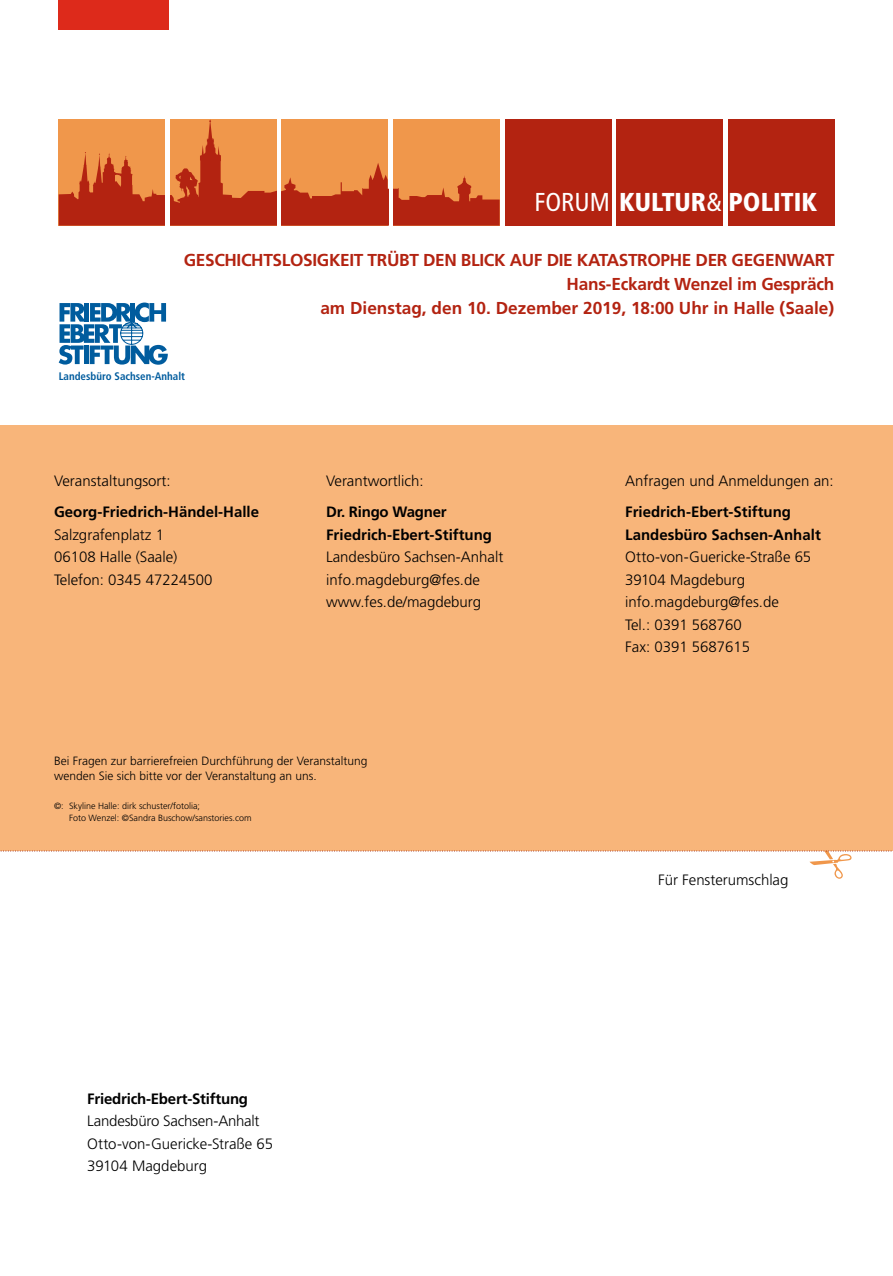
<style>
.page{position:relative;width:893px;height:1276px;background:#fff}
.page>*{position:absolute;margin:0;border:0;box-sizing:border-box;transform-origin:0 0}
.t1{font:900 condensed 25.8px "Frutiger";color:#fff}
.t2{font:700 17.25px/24px "Frutiger";letter-spacing:-.02em;color:#b32311;text-align:right}
.t3{font:300 15px/22.5px "Frutiger";color:#000}
.t4{font:700 15px/22.5px "Frutiger";color:#000}
.t5{font:300 12px/15px "Frutiger";color:#000}
.t6{font:700 condensed 10.95px "Frutiger";color:#005c9e}
.t7{font:300 9px/12px "Frutiger";color:#000}
.s1{font-weight:400}
</style>
<div class="page">
<div style="left:0;top:425px;width:893px;height:425px;background:#f8b57a"></div>
<svg style="left:59px;top:302px;width:109px;height:63px"></svg>
<div style="left:59px;top:0;width:110px;height:30px;background:#dd2a1b"></div>
<svg style="left:59px;top:119px;width:441px;height:106px;background:#db723c"></svg>
<div style="left:505px;top:119px;width:106px;height:106px;background:#b32311"></div>
<div style="left:616px;top:119px;width:107px;height:106px;background:#b32311"></div>
<div style="left:728px;top:119px;width:106px;height:106px;background:#b32311"></div>
<svg style="left:0;top:850px;width:893px;height:28px"></svg>
<h1 class="t1" style="left:534px;top:187px;width:278px"><span class="s1">FORUM</span> KULTUR<span class="s1">&amp;</span>POLITIK</h1>
<h1 class="t1" style="left:729px;top:187px;width:90px">POLITIK</h1>
<p class="t2" style="left:184px;top:248px;width:652px">GESCHICHTSLOSIGKEIT TRÜBT DEN BLICK AUF DIE KATASTROPHE DER GEGENWART<br>Hans-Eckardt Wenzel im Gespräch<br>am Dienstag, den 10. Dezember 2019, 18:00 Uhr in Halle (Saale)</p>
<p class="t6" style="left:59px;top:369px;width:128px">Landesbüro Sachsen-Anhalt</p>
<p class="t3" style="left:54px;top:470px;width:118px">Veranstaltungsort:</p>
<p class="t4" style="left:54px;top:501px;width:207px">Georg-Friedrich-Händel-Halle</p>
<p class="t3" style="left:54px;top:523px;width:160px">Salzgrafenplatz 1<br>06108 Halle (Saale)<br>Telefon: 0345 47224500</p>
<p class="t3" style="left:326px;top:470px;width:99px">Verantwortlich:</p>
<p class="t4" style="left:326px;top:501px;width:167px">Dr. Ringo Wagner<br>Friedrich-Ebert-Stiftung</p>
<p class="t3" style="left:326px;top:546px;width:179px">Landesbüro Sachsen-Anhalt info.magdeburg@fes.de www.fes.de/magdeburg</p>
<p class="t5" style="left:54px;top:753px;width:315px">Bei Fragen zur barrierefreien Durchführung der Veranstaltung wenden Sie sich bitte vor der Veranstaltung an uns.</p>
<p class="t7" style="left:69px;top:800px;width:184px;text-indent:-15px">©: Skyline Halle: dirk schuster/fotolia;<br>Foto Wenzel: ©Sandra Buschow/sanstories.com</p>
<p class="t4" style="left:87px;top:1087px;width:163px">Friedrich-Ebert-Stiftung</p>
<p class="t3" style="left:87px;top:1110px;width:187px">Landesbüro Sachsen-Anhalt<br>Otto-von-Guericke-Straße 65<br>39104 Magdeburg</p>
<p class="t3" style="left:625px;top:470px;width:210px">Anfragen und Anmeldungen an:</p>
<p class="t4" style="left:625px;top:501px;width:197px">Friedrich-Ebert-Stiftung<br>Landesbüro Sachsen-Anhalt</p>
<p class="t3" style="left:625px;top:546px;width:187px">Otto-von-Guericke-Straße 65<br>39104 Magdeburg info.magdeburg@fes.de<br>Tel.: 0391 568760<br>Fax: 0391 5687615</p>
<p class="t3" style="left:658px;top:868px;width:132px">Für Fensterumschlag</p>
</div>
